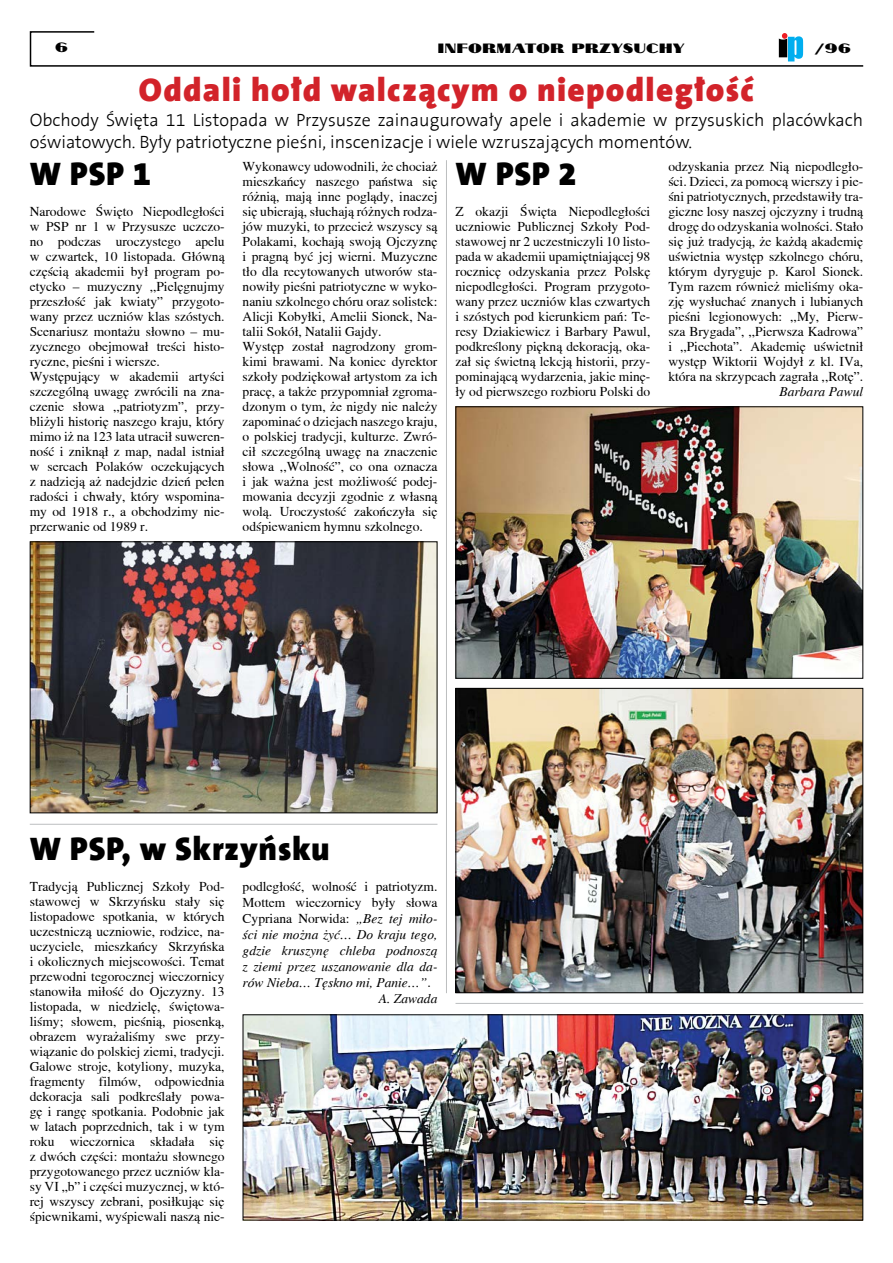
<style>
.page{position:relative;width:893px;height:1263px;background:#fff}
.page>*{position:absolute;margin:0;border:0;box-sizing:border-box;transform-origin:0 0}
.t1{font:900 33px "The Sans CEB9";letter-spacing:.04em;color:#d2232a}
.t2{font:900 33px "The Sans CEB9";letter-spacing:.025em;color:#000}
.t3{font:300 18px/21.6px "The Sans CEB3";color:#000}
.t4{font:13.5px/15px "Toronto";color:#000;text-align:justify}
.t5{font:italic 13.5px "Toronto";color:#000}
.t6{font:13.5px "Cyklop";color:#000}
.s1{font-style:italic}
.s2{font-style:normal}
</style>
<div class="page">
<svg style="left:29px;top:31px;width:835px;height:36px"></svg>
<img style="left:32px;top:543px;width:403px;height:268px">
<div style="left:30px;top:541px;width:407px;height:272px;border:1px solid #000"></div>
<img style="left:457px;top:408px;width:404px;height:269px">
<div style="left:455px;top:406px;width:408px;height:273px;border:1px solid #000"></div>
<img style="left:457px;top:690px;width:404px;height:301px">
<div style="left:455px;top:688px;width:408px;height:305px;border:1px solid #000"></div>
<img style="left:245px;top:1016px;width:616px;height:202px">
<div style="left:243px;top:1014px;width:620px;height:206px;border:1px solid #000"></div>
<hr style="left:455px;top:1003px;width:408px;height:1px;background:#bcbec0">
<hr style="left:30px;top:824px;width:407px;height:1px;background:#bcbec0">
<hr style="left:446px;top:160px;width:1px;height:833px;background:#bcbec0">
<p class="t6" style="left:55px;top:37px;width:15px">6</p>
<p class="t6" style="left:437px;top:37px;width:249px">INFORMATOR PRZYSUCHY</p>
<p class="t6" style="left:815px;top:37px;width:38px">/96</p>
<h1 class="t1" style="left:139px;top:70px;width:616px">Oddali hołd walczącym o niepodległość</h1>
<h2 class="t3" style="left:30px;top:111px;width:835px">Obchody Święta 11 Listopada w Przysusze zainaugurowały apele i akademie w przysuskich placówkach oświatowych. Były patriotyczne pieśni, inscenizacje i wiele wzruszających momentów.</h2>
<h1 class="t2" style="left:30px;top:154px;width:123px">W PSP 1</h1>
<p class="t4" style="left:243px;top:159px;width:196px;text-align:left">Wykonawcy udowodnili, że chociaż mieszkańcy naszego państwa się różnią, mają inne poglądy, inaczej się ubierają, słuchają różnych rodza&shy;jów muzyki, to przecież wszyscy są Polakami, kochają swoją Ojczyznę i pragną być jej wierni. Muzyczne tło dla recytowanych utworów sta&shy;nowiły pieśni patriotyczne w wyko&shy;naniu szkolnego chóru oraz solistek:<br>Alicji Kobyłki, Amelii Sionek, Na&shy;talii Sokół, Natalii Gajdy.<br>Występ został nagrodzony grom&shy;kimi brawami. Na koniec dyrektor szkoły podziękował artystom za ich pracę, a także przypomniał zgroma&shy;dzonym o tym, że nigdy nie należy zapominać o dziejach naszego kraju, o polskiej tradycji, kulturze. Zwró&shy;cił szczególną uwagę na znaczenie słowa ,,Wolność”, co ona oznacza i jak ważna jest możliwość podej&shy;mowania decyzji zgodnie z własną wolą. Uroczystość zakończyła się odśpiewaniem hymnu szkolnego.</p>
<p class="t4" style="left:668px;top:159px;width:196px">odzyskania przez Nią niepodległo&shy;ści. Dzieci, za pomocą wierszy i pie&shy;śni patriotycznych, przedstawiły tra&shy;giczne losy naszej ojczyzny i trudną drogę do odzyskania wolności. Stało się już tradycją, że każdą akademię uświetnia występ szkolnego chóru, którym dyryguje p. Karol Sionek.<br>Tym razem również mieliśmy oka&shy;zję wysłuchać znanych i lubianych pieśni legionowych: ,,My, Pierw&shy;sza Brygada”, ,,Pierwsza Kadrowa” i ,,Piechota”. Akademię uświetnił występ Wiktorii Wojdył z kl. IVa, która na skrzypcach zagrała ,,Rotę”.</p>
<h1 class="t2" style="left:455px;top:154px;width:123px">W PSP 2</h1>
<p class="t4" style="left:455px;top:204px;width:196px">Z okazji Święta Niepodległości uczniowie Publicznej Szkoły Pod&shy;stawowej nr 2 uczestniczyli 10 listo&shy;pada w akademii upamiętniającej 98 rocznicę odzyskania przez Polskę niepodległości. Program przygoto&shy;wany przez uczniów klas czwartych i szóstych pod kierunkiem pań: Te&shy;resy Dziakiewicz i Barbary Pawul, podkreślony piękną dekoracją, oka&shy;zał się świetną lekcją historii, przy&shy;pominającą wydarzenia, jakie minę&shy;ły od pierwszego rozbioru Polski do</p>
<p class="t4" style="left:30px;top:204px;width:196px;text-align:left">Narodowe Święto Niepodległości w PSP nr 1 w Przysusze uczczo&shy;no podczas uroczystego apelu w czwartek, 10 listopada. Główną częścią akademii był program po&shy;etycko – muzyczny ,,Pielęgnujmy przeszłość jak kwiaty” przygoto&shy;wany przez uczniów klas szóstych.<br>Scenariusz montażu słowno – mu&shy;zycznego obejmował treści histo&shy;ryczne, pieśni i wiersze.<br>Występujący w akademii artyści szczególną uwagę zwrócili na zna&shy;czenie słowa ,,patriotyzm”, przy&shy;bliżyli historię naszego kraju, który mimo iż na 123 lata utracił suweren&shy;ność i zniknął z map, nadal istniał w sercach Polaków oczekujących z nadzieją aż nadejdzie dzień pełen radości i chwały, który wspomina&shy;my od 1918 r., a obchodzimy nie&shy;przerwanie od 1989 r.</p>
<p class="t5" style="left:780px;top:384px;width:85px">Barbara Pawul</p>
<h1 class="t2" style="left:30px;top:829px;width:302px">W PSP, w Skrzyńsku</h1>
<p class="t4" style="left:30px;top:879px;width:196px">Tradycją Publicznej Szkoły Pod&shy;stawowej w Skrzyńsku stały się listopadowe spotkania, w których uczestniczą uczniowie, rodzice, na&shy;uczyciele, mieszkańcy Skrzyńska i okolicznych miejscowości. Temat przewodni tegorocznej wieczornicy stanowiła miłość do Ojczyzny. 13 listopada, w niedzielę, świętowa&shy;liśmy; słowem, pieśnią, piosenką, obrazem wyrażaliśmy swe przy&shy;wiązanie do polskiej ziemi, tradycji.<br>Galowe stroje, kotyliony, muzyka, fragmenty filmów, odpowiednia dekoracja sali podkreślały powa&shy;gę i rangę spotkania. Podobnie jak w latach poprzednich, tak i w tym roku wieczornica składała się z dwóch części: montażu słownego przygotowanego przez uczniów kla&shy;sy VI „b” i części muzycznej, w któ&shy;rej wszyscy zebrani, posiłkując się śpiewnikami, wyśpiewali naszą nie-</p>
<p class="t4" style="left:243px;top:879px;width:196px">podległość, wolność i patriotyzm.</p>
<p class="t4" style="left:243px;top:895px;width:196px">Mottem wieczornicy były słowa</p>
<p class="t4" style="left:243px;top:911px;width:196px">Cypriana Norwida: <span class="s1">„Bez tej miło-</span></p>
<p class="t5" style="left:243px;top:927px;width:196px">ści nie można żyć… Do kraju tego,</p>
<p class="t5" style="left:243px;top:943px;width:196px">gdzie kruszynę chleba podnoszą</p>
<p class="t5" style="left:243px;top:959px;width:196px">z ziemi przez uszanowanie dla da-</p>
<p class="t5" style="left:243px;top:975px;width:190px">rów Nieba… Tęskno mi, Panie…”<span class="s2">.</span></p>
<p class="t5" style="left:379px;top:991px;width:60px">A. Zawada</p>
</div>
